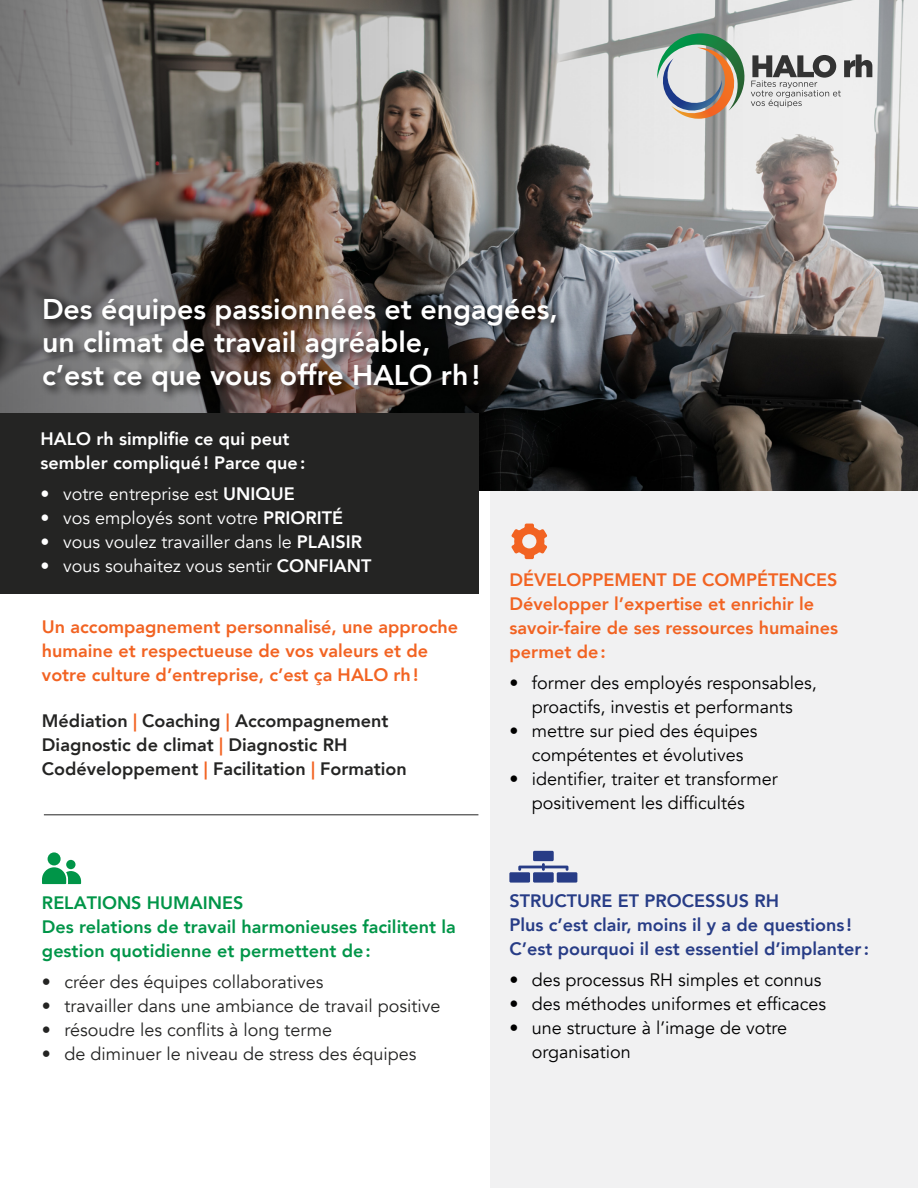
<style>
.page{position:relative;width:918px;height:1188px;background:#fff}
.page>*{position:absolute;margin:0;border:0;box-sizing:border-box;transform-origin:0 0}
.t1{font:800 28.5px/33px "Avenir";color:#fff}
.t2{font:18px/24px "Avenir";color:#000;text-align:center}
.t3{font:800 18px/24px "Avenir";color:#f26322}
.t4{font:18px "Avenir";color:#242423}
.t5{font:18px "Avenir";color:#fff}
.t6{font:800 18px/24px "Avenir";color:#242423}
.t7{font:800 18px/24px "Avenir";color:#273c86}
.t8{font:800 18px/24px "Avenir";color:#009548}
.t9{font:800 18px/24px "Avenir";color:#fff}
.s1{font-weight:800}
.s2{color:#f26322}
</style>
<div class="page">
<div style="left:490px;top:392px;width:428px;height:796px;background:#f1f1f2"></div>
<svg style="left:0;top:0;width:918px;height:490px;background:#75716f"></svg>
<div style="left:0;top:413px;width:478px;height:181px;background:#242423"></div>
<hr style="left:44px;top:815px;width:434px;height:1px;background:#242423">
<div style="left:48px;top:852px;width:13px;height:13px;background:#009548;border-radius:50%"></div>
<div style="left:66px;top:860px;width:10px;height:9px;background:#009548;border-radius:50%"></div>
<svg style="left:42px;top:867px;width:39px;height:17px"></svg>
<svg style="left:511px;top:524px;width:36px;height:35px"></svg>
<div style="left:509px;top:872px;width:21px;height:11px;background:#273c86"></div>
<div style="left:533px;top:872px;width:21px;height:11px;background:#273c86"></div>
<div style="left:533px;top:851px;width:21px;height:10px;background:#273c86"></div>
<div style="left:557px;top:872px;width:20px;height:11px;background:#273c86"></div>
<svg style="left:518px;top:863px;width:50px;height:8px"></svg>
<div style="left:40px;top:295px;width:527px;height:108px;background:#000;opacity:.75"></div>
<svg style="left:657px;top:33px;width:215px;height:86px;background:#bfc2bc"></svg>
<h1 class="t1" style="left:42px;top:293px;width:518px">Des équipes passionnées et engagées, un climat de travail agréable,<br>c’est ce que vous offre HALO rh!</h1>
<p class="t9" style="left:40px;top:427px;width:266px">HALO rh simplifie ce qui peut sembler compliqué! Parce que:</p>
<p class="t5" style="left:41px;top:483px;width:256px">• votre entreprise est <span class="s1">UNIQUE</span></p>
<p class="t5" style="left:41px;top:507px;width:304px">• vos employés sont votre <span class="s1">PRIORITÉ</span></p>
<p class="t5" style="left:41px;top:531px;width:323px">• vous voulez travailler dans le <span class="s1">PLAISIR</span></p>
<p class="t5" style="left:41px;top:555px;width:332px">• vous souhaitez vous sentir <span class="s1">CONFIANT</span></p>
<p class="t3" style="left:42px;top:615px;width:418px">Un accompagnement personnalisé, une approche humaine et respectueuse de vos valeurs et de votre culture d’entreprise, c’est ça HALO rh!</p>
<p class="t6" style="left:42px;top:709px;width:366px">Médiation <span class="s2">|</span> Coaching <span class="s2">|</span> Accompagnement<br>Diagnostic de climat <span class="s2">|</span> Diagnostic RH<br>Codéveloppement <span class="s2">|</span> Facilitation <span class="s2">|</span> Formation</p>
<p class="t8" style="left:42px;top:891px;width:415px">RELATIONS HUMAINES<br>Des relations de travail harmonieuses facilitent la gestion quotidienne et permettent de:</p>
<p class="t4" style="left:42px;top:971px;width:283px">• créer des équipes collaboratives</p>
<p class="t4" style="left:42px;top:995px;width:400px">• travailler dans une ambiance de travail positive</p>
<p class="t4" style="left:42px;top:1019px;width:292px">• résoudre les conflits à long terme</p>
<p class="t4" style="left:42px;top:1043px;width:376px">• de diminuer le niveau de stress des équipes</p>
<p class="t3" style="left:509px;top:568px;width:330px">DÉVELOPPEMENT DE COMPÉTENCES<br>Développer l’expertise et enrichir le savoir-faire de ses ressources humaines permet de:</p>
<p class="t2" style="left:509px;top:671px;width:309px">• former des employés responsables, proactifs, investis et performants</p>
<p class="t2" style="left:509px;top:719px;width:250px">• mettre sur pied des équipes compétentes et évolutives</p>
<p class="t2" style="left:509px;top:767px;width:270px">• identifier, traiter et transformer positivement les difficultés</p>
<p class="t7" style="left:509px;top:889px;width:361px">STRUCTURE ET PROCESSUS RH<br>Plus c’est clair, moins il y a de questions !<br>C’est pourquoi il est essentiel d’implanter:</p>
<p class="t2" style="left:509px;top:968px;width:314px">• des processus RH simples et connus</p>
<p class="t2" style="left:509px;top:992px;width:318px">• des méthodes uniformes et efficaces</p>
<p class="t2" style="left:532px;top:1016px;width:257px;text-align:left;text-indent:-22px">• une structure à l’image de votre organisation</p>
</div>
